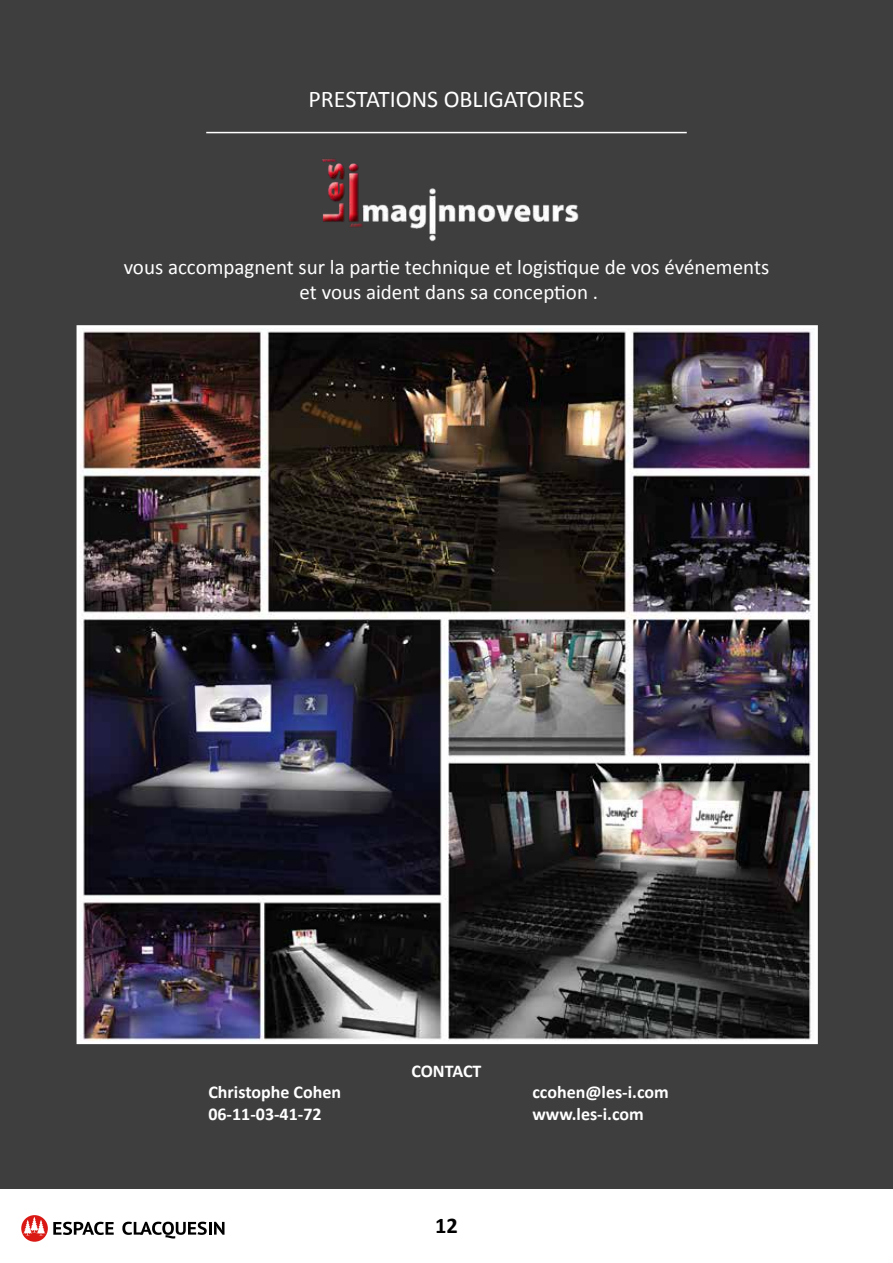
<style>
.page{position:relative;width:893px;height:1263px;background:#3e3e3e}
.page>*{position:absolute;margin:0;border:0;box-sizing:border-box;transform-origin:0 0}
.t1{font:24px "Calibri";color:#fff}
.t2{font:700 22.5px "Calibri";color:#000}
.t3{font:21px/25.2px "Calibri";color:#fff;text-align:center}
.t4{font:700 18px "Calibri";color:#fff}
</style>
<div class="page">
<div style="left:0;top:1189px;width:893px;height:74px;background:#fff"></div>
<svg style="left:21px;top:1215px;width:27px;height:27px"></svg>
<svg style="left:23px;top:1217px;width:23px;height:18px"></svg>
<svg style="left:53px;top:1222px;width:61px;height:13px"></svg>
<svg style="left:122px;top:1222px;width:102px;height:16px"></svg>
<hr style="left:206px;top:132px;width:481px;height:1px;background:#fff">
<img style="left:322px;top:159px;width:257px;height:83px">
<img style="left:81px;top:329px;width:733px;height:711px">
<div style="left:77px;top:325px;width:741px;height:719px;border:3px solid #fff"></div>
<p class="t1" style="left:308px;top:83px;width:277px">PRESTATIONS OBLIGATOIRES</p>
<p class="t3" style="left:124px;top:254px;width:647px">vous accompagnent sur la partie technique et logistique de vos événements et vous aident dans sa conception .</p>
<p class="t4" style="left:411px;top:1058px;width:72px">CONTACT</p>
<p class="t4" style="left:208px;top:1079px;width:134px">Christophe Cohen</p>
<p class="t4" style="left:532px;top:1079px;width:138px">ccohen@les-i.com</p>
<p class="t4" style="left:208px;top:1101px;width:115px">06-11-03-41-72</p>
<p class="t4" style="left:532px;top:1101px;width:113px">www.les-i.com</p>
<p class="t2" style="left:435px;top:1209px;width:24px">12</p>
</div>
